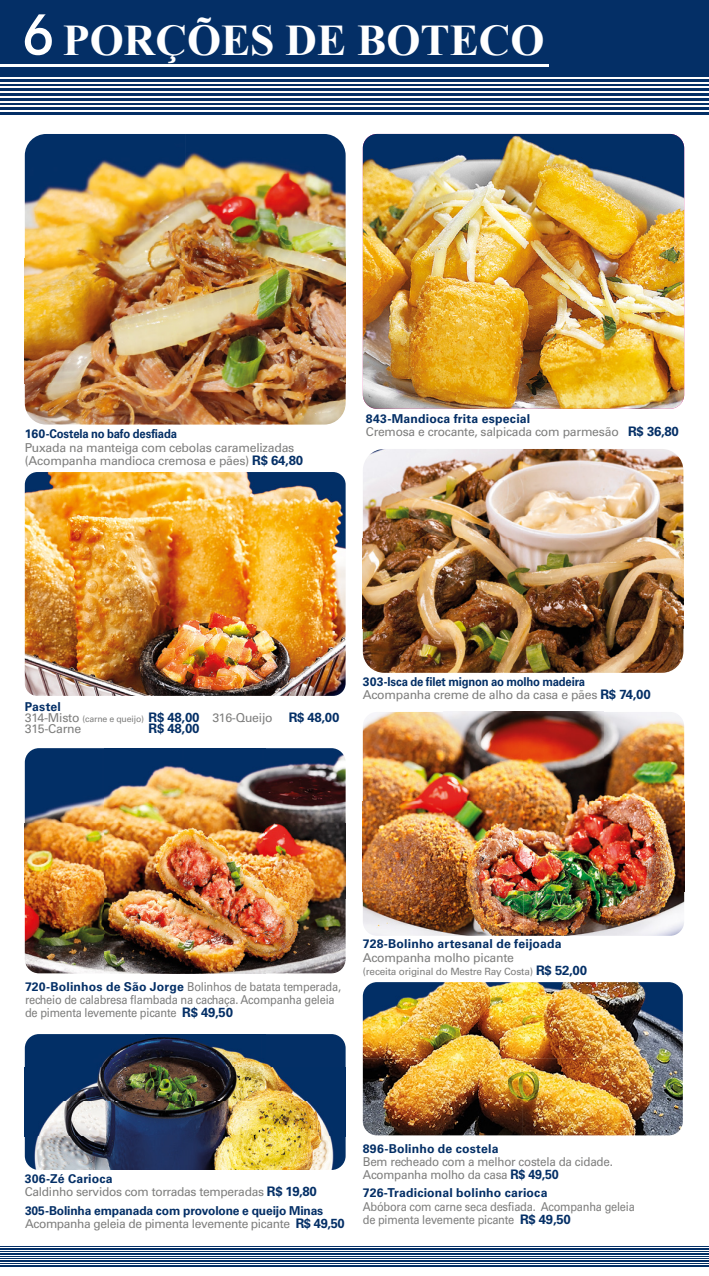
<style>
.page{position:relative;width:709px;height:1276px;background:#fff}
.page>*{position:absolute;margin:0;border:0;box-sizing:border-box;transform-origin:0 0}
.t1{font:700 43.75px "Times New Roman";color:#fff}
.t2{font:700 13.12px "Univers LT Std";color:#042f66}
.t3{font:700 12.25px/13.1px "Univers LT Std";letter-spacing:-.005em;color:#042f66}
.t4{font:12.25px/13.1px "Univers LT Std";letter-spacing:-.02em;color:#7e7e7d}
.t5{font:12.25px/13.1px "Univers LT Std";letter-spacing:-.02em;color:#7e7e7d;scale:.9 1}
.t6{font:12.25px/13.1px "Univers LT Std";letter-spacing:-.02em;color:#7e7e7d;scale:.95 1}
.t7{font:700 12.25px "Univers LT Std";letter-spacing:.015em;color:#042f66}
.t8{font:10px "Univers LT Std";letter-spacing:-.02em;color:#7e7e7d}
.t9{font:8.75px "Univers LT Std";letter-spacing:-.02em;color:#7e7e7d}
.s1{font-weight:700;font-size:13.12px;color:#042f66}
.s2{font-weight:700;color:#042f66}
.s3{font-size:12.25px}
.s4{font-weight:400;color:#7e7e7d}
.s5{font-size:13.12px}
</style>
<div class="page">
<div style="left:0;top:74px;width:709px;height:41px;background:#042f66"></div>
<hr style="left:0;top:77px;width:709px;height:2px;background:#fff">
<hr style="left:0;top:82px;width:709px;height:1px;background:#fff">
<hr style="left:0;top:86px;width:709px;height:2px;background:#fff">
<hr style="left:0;top:91px;width:709px;height:2px;background:#fff">
<hr style="left:0;top:96px;width:709px;height:2px;background:#fff">
<hr style="left:0;top:101px;width:709px;height:1px;background:#fff">
<hr style="left:0;top:105px;width:709px;height:2px;background:#fff">
<hr style="left:0;top:110px;width:709px;height:2px;background:#fff">
<div style="left:0;top:0;width:709px;height:74px;background:#042f66"></div>
<svg style="left:0;top:1246px;width:709px;height:20px;fill:#042f66"></svg>
<hr style="left:0;top:1247px;width:709px;height:1px;background:#fff">
<hr style="left:0;top:1249px;width:709px;height:1px;background:#fff">
<hr style="left:0;top:1252px;width:709px;height:1px;background:#fff">
<hr style="left:0;top:1254px;width:709px;height:1px;background:#fff">
<hr style="left:0;top:1257px;width:709px;height:1px;background:#fff">
<hr style="left:0;top:1259px;width:709px;height:1px;background:#fff">
<hr style="left:0;top:1261px;width:709px;height:1px;background:#fff">
<hr style="left:0;top:1264px;width:709px;height:1px;background:#fff">
<img style="left:363px;top:449px;width:320px;height:224px">
<img style="left:25px;top:134px;width:320px;height:290px">
<img style="left:363px;top:712px;width:321px;height:224px">
<img style="left:25px;top:748px;width:320px;height:225px">
<img style="left:25px;top:472px;width:320px;height:224px">
<img style="left:363px;top:134px;width:321px;height:275px">
<hr style="left:0;top:65px;width:548px;height:2px;background:#fff">
<svg style="left:25px;top:14px;width:27px;height:41px"></svg>
<img style="left:25px;top:1034px;width:320px;height:136px">
<img style="left:363px;top:982px;width:320px;height:153px">
<h1 class="t1" style="left:63px;top:10px;width:483px">PORÇÕES DE BOTECO</h1>
<p class="t3" style="left:25px;top:428px;width:154px">160-Costela no bafo desfiada</p>
<p class="t4" style="left:25px;top:441px;width:280px">Puxada na manteiga com cebolas caramelizadas (Acompanha mandioca cremosa e pães) <span class="s1">R$ 64,80</span></p>
<p class="t4" style="left:366px;top:412px;width:314px"><span class="s2">843-Mandioca frita especial<br></span>Cremosa e crocante, salpicada com parmesão <span class="s1">R$ 36,80</span></p>
<p class="t3" style="left:25px;top:700px;width:38px">Pastel</p>
<p class="t9" style="left:25px;top:713px;width:176px"><span class="s3">314-Misto</span> (carne e queijo) <span class="s1">R$ 48,00</span></p>
<p class="t4" style="left:25px;top:722px;width:58px">315-Carne</p>
<p class="t2" style="left:149px;top:721px;width:52px">R$ 48,00</p>
<p class="t4" style="left:212px;top:711px;width:128px">316-Queijo <span class="s1">R$ 48,00</span></p>
<p class="t3" style="left:363px;top:675px;width:289px">303-Isca de filet mignon ao molho madeira<br><span class="s4">Acompanha creme de alho da casa e pães</span> <span class="s5">R$ 74,00</span></p>
<p class="t5" style="left:25px;top:980px;width:352px"><span class="s2">720-Bolinhos de São Jorge</span> Bolinhos de batata temperada, recheio de calabresa flambada na cachaça. Acompanha geleia de pimenta levemente picante <span class="s1">R$ 49,50</span></p>
<p class="t3" style="left:363px;top:937px;width:200px">728-Bolinho artesanal de feijoada</p>
<p class="t4" style="left:363px;top:950px;width:153px">Acompanha molho picante</p>
<p class="t8" style="left:363px;top:965px;width:226px">(receita original do Mestre Ray Costa) <span class="s1">R$ 52,00</span></p>
<p class="t4" style="left:25px;top:1171px;width:293px"><span class="s2">306-Zé Carioca<br></span>Caldinho servidos com torradas temperadas <span class="s1">R$ 19,80</span></p>
<p class="t3" style="left:25px;top:1203px;width:321px">305-Bolinha empanada com provolone e queijo Minas<br><span class="s4">Acompanha geleia de pimenta levemente picante</span> <span class="s5">R$ 49,50</span></p>
<p class="t7" style="left:363px;top:1141px;width:137px">896-Bolinho de costela</p>
<p class="t6" style="left:363px;top:1155px;width:265px">Bem recheado com a melhor costela da cidade.<br>Acompanha molho da casa <span class="s1">R$ 49,50</span></p>
<p class="t3" style="left:363px;top:1186px;width:186px">726-Tradicional bolinho carioca</p>
<p class="t5" style="left:363px;top:1199px;width:304px">Abóbora com carne seca desfiada. Acompanha geleia de pimenta levemente picante <span class="s1">R$ 49,50</span></p>
</div>
